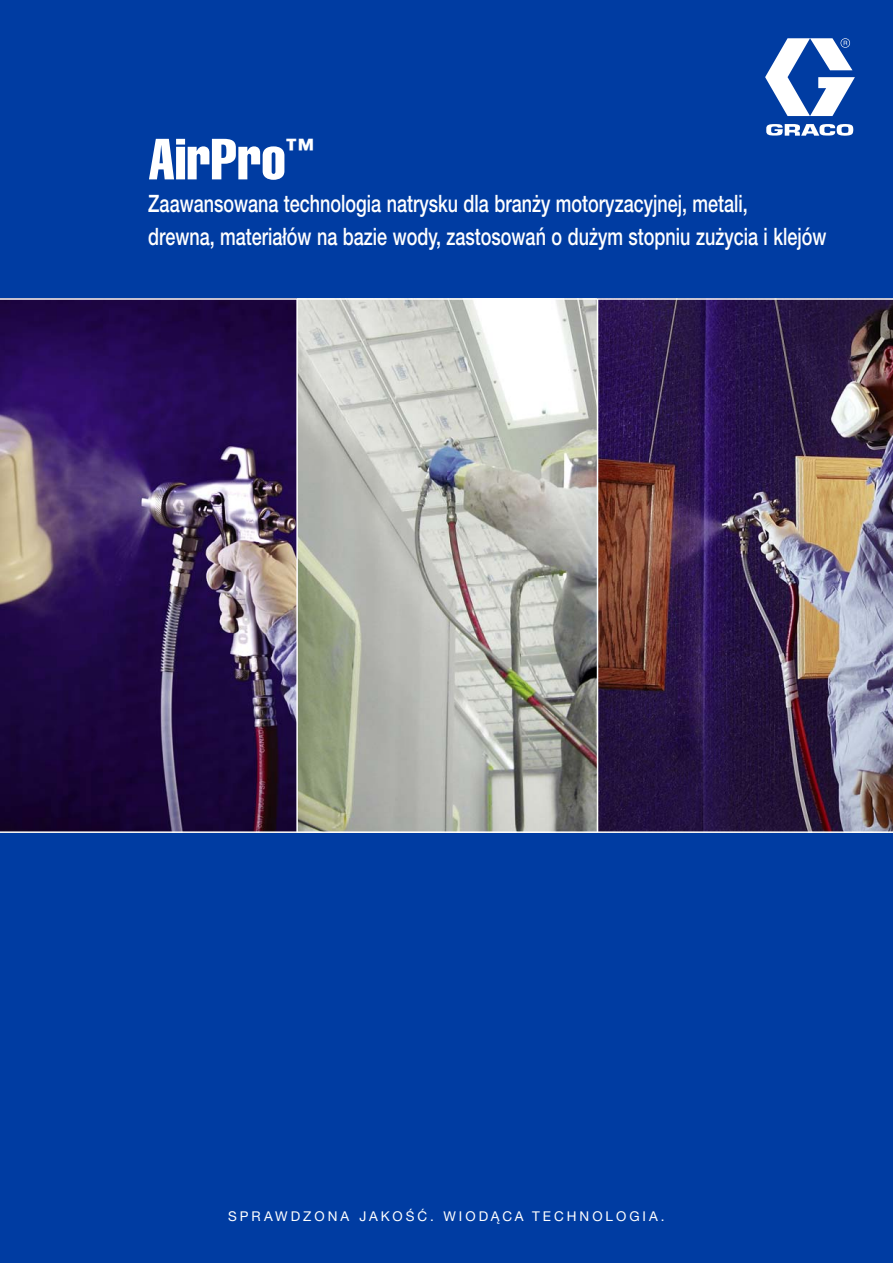
<style>
.page{position:relative;width:893px;height:1263px;background:#fff}
.page>*{position:absolute;margin:0;border:0;box-sizing:border-box;transform-origin:0 0}
.t1{font:57px "Helvetica LT Std Comp";color:#fff}
.t2{font:500 24px/33px "Helvetica Neue CE";color:#fff;scale:.75 1}
.t3{font:13.5px "Helvetica Neue CE";letter-spacing:.22em;color:#fff}
</style>
<div class="page">
<div style="left:0;top:0;width:892px;height:1263px;background:#003ca2"></div>
<img style="left:0;top:300px;width:892px;height:531px">
<svg style="left:765px;top:38px;width:90px;height:98px"></svg>
<hr style="left:0;top:298px;width:892px;height:2px;background:#fff">
<hr style="left:0;top:831px;width:892px;height:2px;background:#fff">
<hr style="left:296px;top:299px;width:2px;height:533px;background:#fff">
<hr style="left:597px;top:299px;width:1px;height:533px;background:#fff">
<h1 class="t1" style="left:148px;top:126px;width:167px">AirPro<sup>™</sup></h1>
<p class="t2" style="left:148px;top:190px;width:905px">Zaawansowana technologia natrysku dla branży motoryzacyjnej, metali,<br>drewna, materiałów na bazie wody, zastosowań o dużym stopniu zużycia i klejów</p>
<p class="t3" style="left:228px;top:1212px;width:438px">SPRAWDZONA JAKOŚĆ. WIODĄCA TECHNOLOGIA.</p>
</div>
